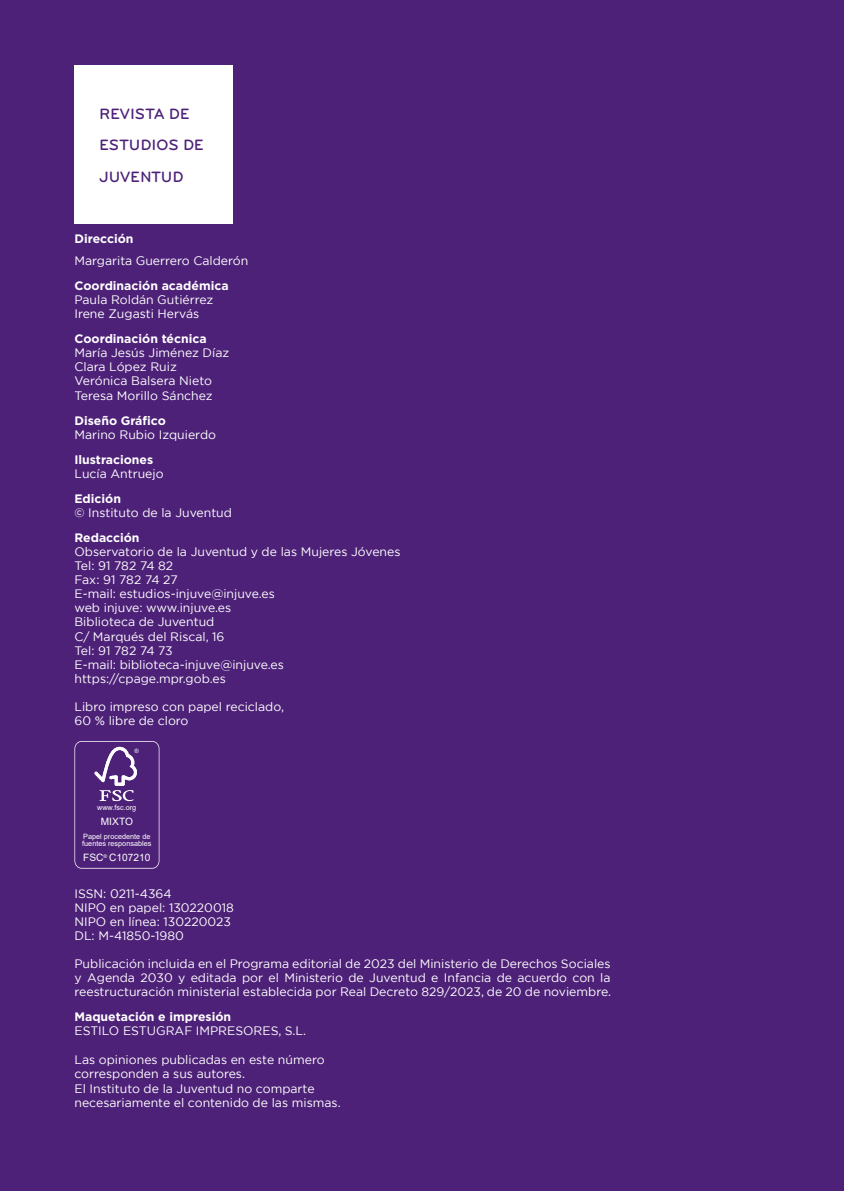
<style>
.page{position:relative;width:844px;height:1191px;background:#fff}
.page>*{position:absolute;margin:0;border:0;box-sizing:border-box;transform-origin:0 0}
.t1{font:500 15.58px/31.5px "Bryant";color:#4e2178}
.t2{font:12.25px/14.2px "Gotham";color:#fff;text-align:justify}
.t3{font:700 12.25px "Gotham";color:#fff}
.t4{font:10.15px "Arial";letter-spacing:.005em;color:#fff}
.t5{font:7.35px/7px "Arial";color:#fff}
.t6{font:5.95px "Arial";color:#fff}
</style>
<div class="page">
<div style="left:0;top:0;width:843px;height:1191px;background:#4e2178"></div>
<div style="left:74px;top:65px;width:159px;height:158px;background:#fff"></div>
<svg style="left:74px;top:741px;width:85px;height:127px"></svg>
<p class="t1" style="left:99px;top:98px;width:106px">REVISTA DE<br>ESTUDIOS DE<br>JUVENTUD</p>
<p class="t3" style="left:74px;top:230px;width:60px">Dirección</p>
<p class="t2" style="left:74px;top:253px;width:175px">Margarita Guerrero Calderón</p>
<p class="t3" style="left:74px;top:277px;width:156px">Coordinación académica</p>
<p class="t2" style="left:74px;top:292px;width:140px">Paula Roldán Gutiérrez</p>
<p class="t2" style="left:74px;top:306px;width:126px">Irene Zugasti Hervás</p>
<p class="t3" style="left:74px;top:331px;width:134px">Coordinación técnica</p>
<p class="t2" style="left:74px;top:345px;width:156px">María Jesús Jiménez Díaz</p>
<p class="t2" style="left:74px;top:360px;width:104px">Clara López Ruiz</p>
<p class="t2" style="left:74px;top:374px;width:139px">Verónica Balsera Nieto</p>
<p class="t2" style="left:74px;top:388px;width:140px">Teresa Morillo Sánchez</p>
<p class="t3" style="left:74px;top:412px;width:93px">Diseño Gráfico</p>
<p class="t2" style="left:74px;top:427px;width:143px">Marino Rubio Izquierdo</p>
<p class="t3" style="left:74px;top:451px;width:80px">Ilustraciones</p>
<p class="t2" style="left:74px;top:466px;width:91px">Lucía Antruejo</p>
<p class="t3" style="left:74px;top:490px;width:48px">Edición</p>
<p class="t2" style="left:74px;top:505px;width:159px">© Instituto de la Juventud</p>
<p class="t3" style="left:74px;top:529px;width:67px">Redacción</p>
<p class="t2" style="left:74px;top:544px;width:327px">Observatorio de la Juventud y de las Mujeres Jóvenes</p>
<p class="t2" style="left:74px;top:558px;width:100px">Tel: 91 782 74 82</p>
<p class="t2" style="left:74px;top:572px;width:105px">Fax: 91 782 74 27</p>
<p class="t2" style="left:74px;top:586px;width:202px">E-mail: estudios-injuve@injuve.es</p>
<p class="t2" style="left:74px;top:600px;width:158px">web injuve: www.injuve.es</p>
<p class="t2" style="left:74px;top:614px;width:141px">Biblioteca de Juventud</p>
<p class="t2" style="left:74px;top:629px;width:151px">C/ Marqués del Riscal, 16</p>
<p class="t2" style="left:74px;top:643px;width:100px">Tel: 91 782 74 73</p>
<p class="t2" style="left:74px;top:657px;width:211px">E-mail: biblioteca-injuve@injuve.es</p>
<p class="t2" style="left:74px;top:671px;width:153px">https://cpage.mpr.gob.es</p>
<p class="t2" style="left:74px;top:699px;width:211px">Libro impreso con papel reciclado,</p>
<p class="t2" style="left:74px;top:713px;width:115px">60 % libre de cloro</p>
<p class="t6" style="left:134px;top:746px;width:6px">®</p>
<p class="t5" style="left:97px;top:804px;width:41px">www.fsc.org</p>
<p class="t4" style="left:101px;top:814px;width:34px">MIXTO</p>
<p class="t5" style="left:82px;top:832px;width:71px">Papel procedente de fuentes responsables</p>
<p class="t4" style="left:83px;top:851px;width:69px">FSC<sup>®</sup> C107210</p>
<p class="t2" style="left:74px;top:886px;width:99px">ISSN: 0211-4364</p>
<p class="t2" style="left:74px;top:900px;width:161px">NIPO en papel: 130220018</p>
<p class="t2" style="left:74px;top:914px;width:158px">NIPO en línea: 130220023</p>
<p class="t2" style="left:74px;top:928px;width:111px">DL: M-41850-1980</p>
<p class="t2" style="left:74px;top:956px;width:538px">Publicación incluida en el Programa editorial de 2023 del Ministerio de Derechos Sociales y Agenda 2030 y editada por el Ministerio de Juventud e Infancia de acuerdo con la reestructuración ministerial establecida por Real Decreto 829/2023, de 20 de noviembre.</p>
<p class="t3" style="left:74px;top:1008px;width:158px">Maquetación e impresión</p>
<p class="t2" style="left:74px;top:1023px;width:233px">ESTILO ESTUGRAF IMPRESORES, S.L.</p>
<p class="t2" style="left:74px;top:1052px;width:251px">Las opiniones publicadas en este número</p>
<p class="t2" style="left:74px;top:1066px;width:172px">corresponden a sus autores.</p>
<p class="t2" style="left:74px;top:1080px;width:241px">El Instituto de la Juventud no comparte</p>
<p class="t2" style="left:74px;top:1095px;width:267px">necesariamente el contenido de las mismas.</p>
</div>
